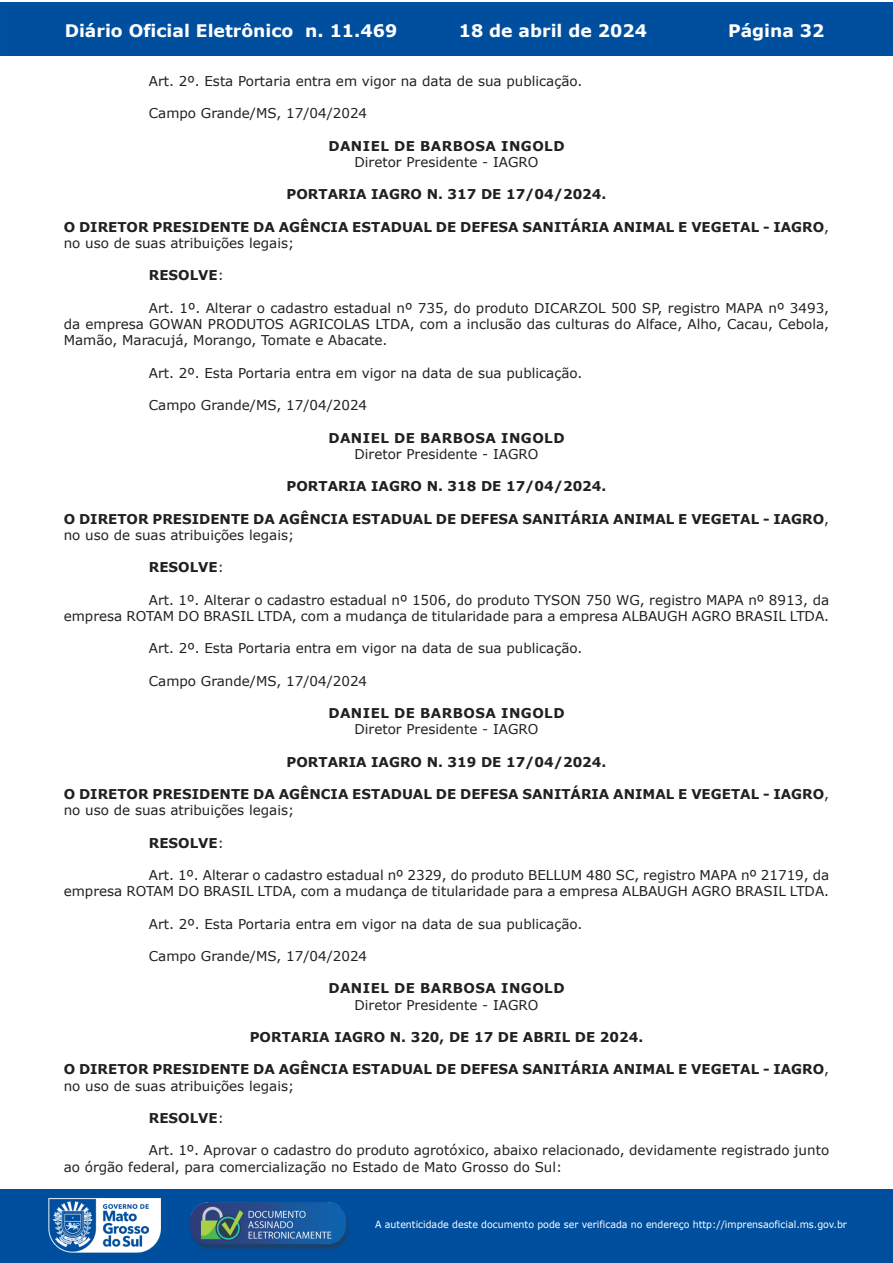
<style>
.page{position:relative;width:893px;height:1263px;background:#fff}
.page>*{position:absolute;margin:0;border:0;box-sizing:border-box;transform-origin:0 0}
.t1{font:700 17.25px "Verdana";color:#fff}
.t2{font:13.5px/16.2px "Verdana";color:#231f20;text-align:right}
.t3{font:700 13.5px/16.2px "Verdana";color:#231f20}
.t4{font:700 13.5px "Verdana";letter-spacing:.035em;color:#231f20}
.t5{font:9.9px "Verdana";color:#fff;scale:.95 1}
.s1{font-weight:400}
</style>
<div class="page">
<div style="left:0;top:2px;width:893px;height:53px;background:#004f9f"></div>
<div style="left:1px;top:1189px;width:892px;height:74px;background:#004f9f"></div>
<img style="left:49px;top:1198px;width:111px;height:54px">
<img style="left:185px;top:1201px;width:168px;height:54px">
<p class="t1" style="left:65px;top:18px;width:334px">Diário Oficial Eletrônico n. 11.469</p>
<p class="t1" style="left:459px;top:18px;width:190px">18 de abril de 2024</p>
<p class="t1" style="left:728px;top:18px;width:98px">Página 32</p>
<p class="t2" style="left:149px;top:73px;width:435px">Art. 2º. Esta Portaria entra em vigor na data de sua publicação.</p>
<p class="t2" style="left:149px;top:105px;width:220px">Campo Grande/MS, 17/04/2024</p>
<p class="t4" style="left:328px;top:136px;width:238px">DANIEL DE BARBOSA INGOLD</p>
<p class="t2" style="left:354px;top:154px;width:186px">Diretor Presidente - IAGRO</p>
<p class="t3" style="left:287px;top:186px;width:321px">PORTARIA IAGRO N. 317 DE 17/04/2024.</p>
<p class="t3" style="left:64px;top:219px;width:767px">O DIRETOR PRESIDENTE DA AGÊNCIA ESTADUAL DE DEFESA SANITÁRIA ANIMAL E VEGETAL - IAGRO<span class="s1">, no uso de suas atribuições legais;</span></p>
<p class="t3" style="left:149px;top:267px;width:77px">RESOLVE<span class="s1">:</span></p>
<p class="t2" style="left:64px;top:300px;width:767px;text-align:justify;text-indent:85px">Art. 1º. Alterar o cadastro estadual nº 735, do produto DICARZOL 500 SP, registro MAPA nº 3493, da empresa GOWAN PRODUTOS AGRICOLAS LTDA, com a inclusão das culturas do Alface, Alho, Cacau, Cebola, Mamão, Maracujá, Morango, Tomate e Abacate.</p>
<p class="t2" style="left:149px;top:365px;width:435px">Art. 2º. Esta Portaria entra em vigor na data de sua publicação.</p>
<p class="t2" style="left:149px;top:397px;width:220px">Campo Grande/MS, 17/04/2024</p>
<p class="t4" style="left:328px;top:428px;width:238px">DANIEL DE BARBOSA INGOLD</p>
<p class="t2" style="left:354px;top:446px;width:186px">Diretor Presidente - IAGRO</p>
<p class="t3" style="left:287px;top:478px;width:321px">PORTARIA IAGRO N. 318 DE 17/04/2024.</p>
<p class="t3" style="left:64px;top:510px;width:767px">O DIRETOR PRESIDENTE DA AGÊNCIA ESTADUAL DE DEFESA SANITÁRIA ANIMAL E VEGETAL - IAGRO<span class="s1">, no uso de suas atribuições legais;</span></p>
<p class="t3" style="left:149px;top:559px;width:77px">RESOLVE<span class="s1">:</span></p>
<p class="t2" style="left:64px;top:591px;width:767px">Art. 1º. Alterar o cadastro estadual nº 1506, do produto TYSON 750 WG, registro MAPA nº 8913, da<br>empresa ROTAM DO BRASIL LTDA, com a mudança de titularidade para a empresa ALBAUGH AGRO BRASIL LTDA.</p>
<p class="t2" style="left:149px;top:640px;width:435px">Art. 2º. Esta Portaria entra em vigor na data de sua publicação.</p>
<p class="t2" style="left:149px;top:672px;width:220px">Campo Grande/MS, 17/04/2024</p>
<p class="t4" style="left:328px;top:703px;width:238px">DANIEL DE BARBOSA INGOLD</p>
<p class="t2" style="left:354px;top:721px;width:186px">Diretor Presidente - IAGRO</p>
<p class="t3" style="left:287px;top:753px;width:321px">PORTARIA IAGRO N. 319 DE 17/04/2024.</p>
<p class="t3" style="left:64px;top:786px;width:767px">O DIRETOR PRESIDENTE DA AGÊNCIA ESTADUAL DE DEFESA SANITÁRIA ANIMAL E VEGETAL - IAGRO<span class="s1">, no uso de suas atribuições legais;</span></p>
<p class="t3" style="left:149px;top:834px;width:77px">RESOLVE<span class="s1">:</span></p>
<p class="t2" style="left:64px;top:867px;width:767px">Art. 1º. Alterar o cadastro estadual nº 2329, do produto BELLUM 480 SC, registro MAPA nº 21719, da<br>empresa ROTAM DO BRASIL LTDA, com a mudança de titularidade para a empresa ALBAUGH AGRO BRASIL LTDA.</p>
<p class="t2" style="left:149px;top:915px;width:435px">Art. 2º. Esta Portaria entra em vigor na data de sua publicação.</p>
<p class="t2" style="left:149px;top:948px;width:220px">Campo Grande/MS, 17/04/2024</p>
<p class="t4" style="left:328px;top:979px;width:238px">DANIEL DE BARBOSA INGOLD</p>
<p class="t2" style="left:354px;top:996px;width:186px">Diretor Presidente - IAGRO</p>
<p class="t3" style="left:250px;top:1029px;width:395px">PORTARIA IAGRO N. 320, DE 17 DE ABRIL DE 2024.</p>
<p class="t3" style="left:64px;top:1061px;width:767px">O DIRETOR PRESIDENTE DA AGÊNCIA ESTADUAL DE DEFESA SANITÁRIA ANIMAL E VEGETAL - IAGRO<span class="s1">, no uso de suas atribuições legais;</span></p>
<p class="t3" style="left:149px;top:1110px;width:77px">RESOLVE<span class="s1">:</span></p>
<p class="t2" style="left:64px;top:1142px;width:767px;text-align:left;text-indent:85px">Art. 1º. Aprovar o cadastro do produto agrotóxico, abaixo relacionado, devidamente registrado junto ao órgão federal, para comercialização no Estado de Mato Grosso do Sul:</p>
<p class="t5" style="left:375px;top:1218px;width:498px">A autenticidade deste documento pode ser verificada no endereço http://imprensaoficial.ms.gov.br</p>
</div>
